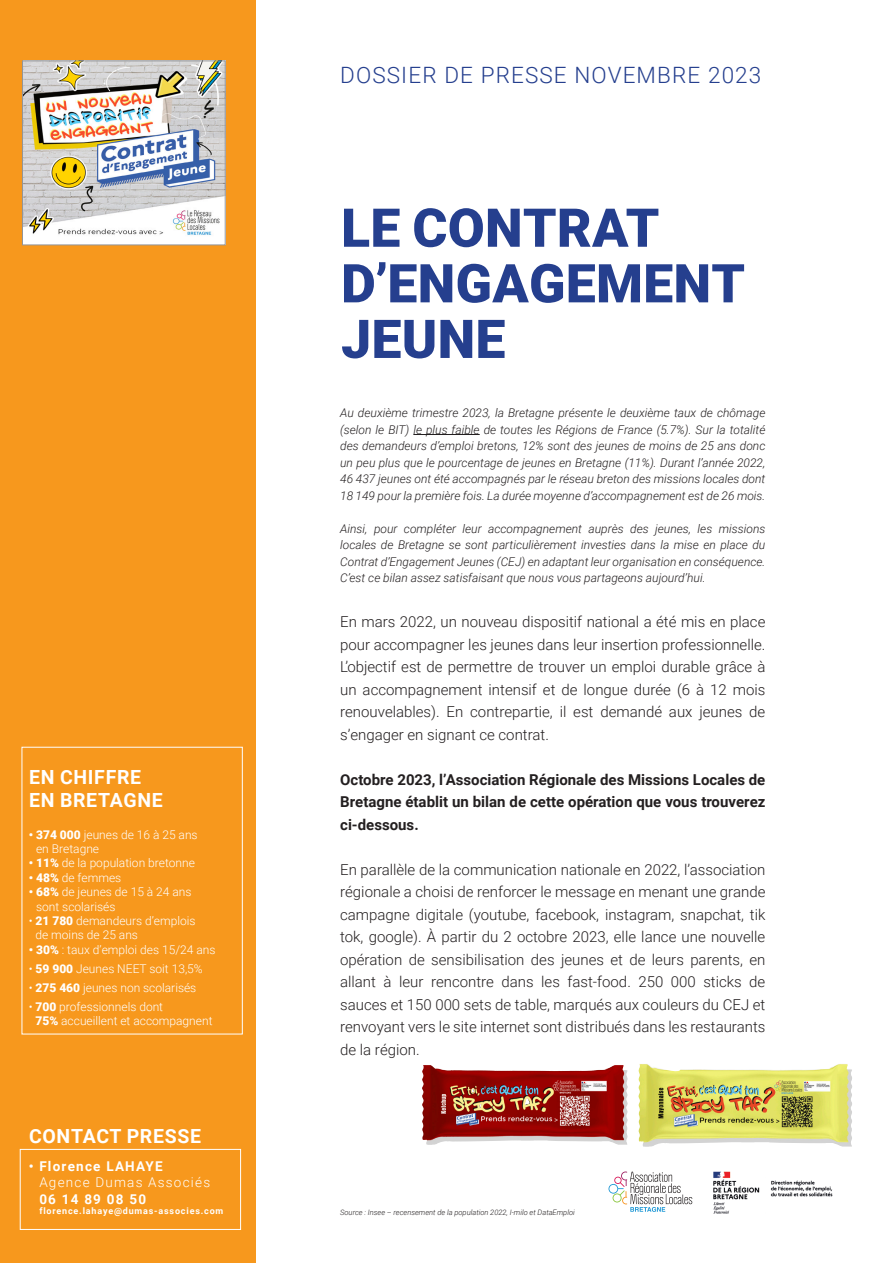
<style>
.page{position:relative;width:893px;height:1263px;background:#fff}
.page>*{position:absolute;margin:0;border:0;box-sizing:border-box;transform-origin:0 0}
.t1{font:900 53.55px/55.7px "Roboto";letter-spacing:.005em;color:#253f8e}
.t2{font:300 22.5px "Roboto";letter-spacing:.05em;color:#253f8e}
.t3{font:700 19.5px "Roboto";letter-spacing:.035em;color:#fff}
.t4{font:300 15px/22.5px "Roboto";color:#231f20;text-align:justify}
.t5{font:700 15px/22.5px "Roboto";color:#231f20;text-align:justify}
.t6{font:700 13.5px/16.2px "Roboto";letter-spacing:.09em;color:#fff}
.t7{font:italic 300 12px/16.5px "Roboto";color:#231f20;text-align:justify}
.t8{font:300 12px/14.4px "Roboto";color:#fff}
.t9{font:700 9px "Roboto";letter-spacing:.09em;color:#fff}
.t10{font:italic 300 7.5px "Roboto";color:#231f20}
.s1{font-weight:900}
.s2{font-weight:300}
</style>
<div class="page">
<img style="left:638px;top:1064px;width:214px;height:83px">
<img style="left:422px;top:1065px;width:206px;height:80px">
<hr style="left:413px;top:434px;width:67px;height:1px;background:#231f20">
<div style="left:0;top:0;width:255px;height:1263px;background:#f7981d"></div>
<div style="left:20px;top:1149px;width:221px;height:81px;border:1px solid #fff"></div>
<img style="left:713px;top:1171px;width:120px;height:43px">
<img style="left:24px;top:63px;width:200px;height:180px">
<div style="left:22px;top:61px;width:204px;height:184px;border:1px solid #939598"></div>
<svg style="left:608px;top:1171px;width:84px;height:41px"></svg>
<p class="t3" style="left:29px;top:763px;width:114px">EN CHIFFRE</p>
<p class="t3" style="left:29px;top:786px;width:135px">EN BRETAGNE</p>
<p class="t8" style="left:36px;top:827px;width:163px;text-indent:-7px"><span class="s1">• 374 000</span> jeunes de 16 à 25 ans en Bretagne</p>
<p class="t8" style="left:29px;top:855px;width:168px"><span class="s1">• 11%</span> de la population bretonne</p>
<p class="t8" style="left:29px;top:870px;width:94px"><span class="s1">• 48%</span> de femmes</p>
<p class="t8" style="left:36px;top:884px;width:157px;text-indent:-7px"><span class="s1">• 68%</span> de jeunes de 15 à 24 ans sont scolarisés</p>
<p class="t8" style="left:35px;top:913px;width:162px;text-indent:-7px">• <span class="s1">21 780</span> demandeurs d’emplois de moins de 25 ans</p>
<p class="t8" style="left:29px;top:942px;width:188px"><span class="s1">• 30%</span> : taux d’emploi des 15/24 ans</p>
<p class="t8" style="left:29px;top:961px;width:176px">• <span class="s1">59 900</span> Jeunes NEET soit 13,5%</p>
<p class="t8" style="left:29px;top:980px;width:169px">• <span class="s1">275 460</span> jeunes non scolarisés</p>
<p class="t8" style="left:35px;top:999px;width:179px;text-indent:-7px">• <span class="s1">700</span> professionnels dont<br><span class="s1">75%</span> accueillent et accompagnent</p>
<p class="t3" style="left:29px;top:1122px;width:174px">CONTACT PRESSE</p>
<p class="t6" style="left:39px;top:1158px;width:172px;text-indent:-11px">• Florence LAHAYE<br><span class="s2">Agence Dumas Associés<br></span>06 14 89 08 50</p>
<p class="t9" style="left:39px;top:1204px;width:186px">florence.lahaye@dumas-associes.com</p>
<p class="t2" style="left:340px;top:59px;width:423px">DOSSIER DE PRESSE NOVEMBRE 2023</p>
<p class="t1" style="left:341px;top:198px;width:405px">LE CONTRAT<br>D’ENGAGEMENT<br>JEUNE</p>
<p class="t7" style="left:340px;top:404px;width:427px">Au deuxième trimestre 2023, la Bretagne présente le deuxième taux de chômage (selon le BIT) le plus faible de toutes les Régions de France (5.7%). Sur la totalité des demandeurs d’emploi bretons, 12% sont des jeunes de moins de 25 ans donc un peu plus que le pourcentage de jeunes en Bretagne (11%). Durant l’année 2022, 46 437 jeunes ont été accompagnés par le réseau breton des missions locales dont 18 149 pour la première fois. La durée moyenne d’accompagnement est de 26 mois.</p>
<p class="t7" style="left:340px;top:520px;width:427px">Ainsi, pour compléter leur accompagnement auprès des jeunes, les missions locales de Bretagne se sont particulièrement investies dans la mise en place du Contrat d’Engagement Jeunes (CEJ) en adaptant leur organisation en conséquence.<br>C’est ce bilan assez satisfaisant que nous vous partageons aujourd’hui.</p>
<p class="t4" style="left:340px;top:610px;width:427px">En mars 2022, un nouveau dispositif national a été mis en place pour accompagner les jeunes dans leur insertion professionnelle.<br>L’objectif est de permettre de trouver un emploi durable grâce à un accompagnement intensif et de longue durée (6 à 12 mois renouvelables). En contrepartie, il est demandé aux jeunes de s’engager en signant ce contrat.</p>
<p class="t5" style="left:340px;top:767px;width:427px">Octobre 2023, l’Association Régionale des Missions Locales de Bretagne établit un bilan de cette opération que vous trouverez ci-dessous.</p>
<p class="t4" style="left:340px;top:857px;width:427px">En parallèle de la communication nationale en 2022, l’association régionale a choisi de renforcer le message en menant une grande campagne digitale (youtube, facebook, instagram, snapchat, tik tok, google). À partir du 2 octobre 2023, elle lance une nouvelle opération de sensibilisation des jeunes et de leurs parents, en allant à leur rencontre dans les fast-food. 250 000 sticks de sauces et 150 000 sets de table, marqués aux couleurs du CEJ et renvoyant vers le site internet sont distribués dans les restaurants de la région.</p>
<p class="t10" style="left:340px;top:1207px;width:236px">Source : Insee – recensement de la population 2022, I-milo et DataEmploi</p>
</div>
